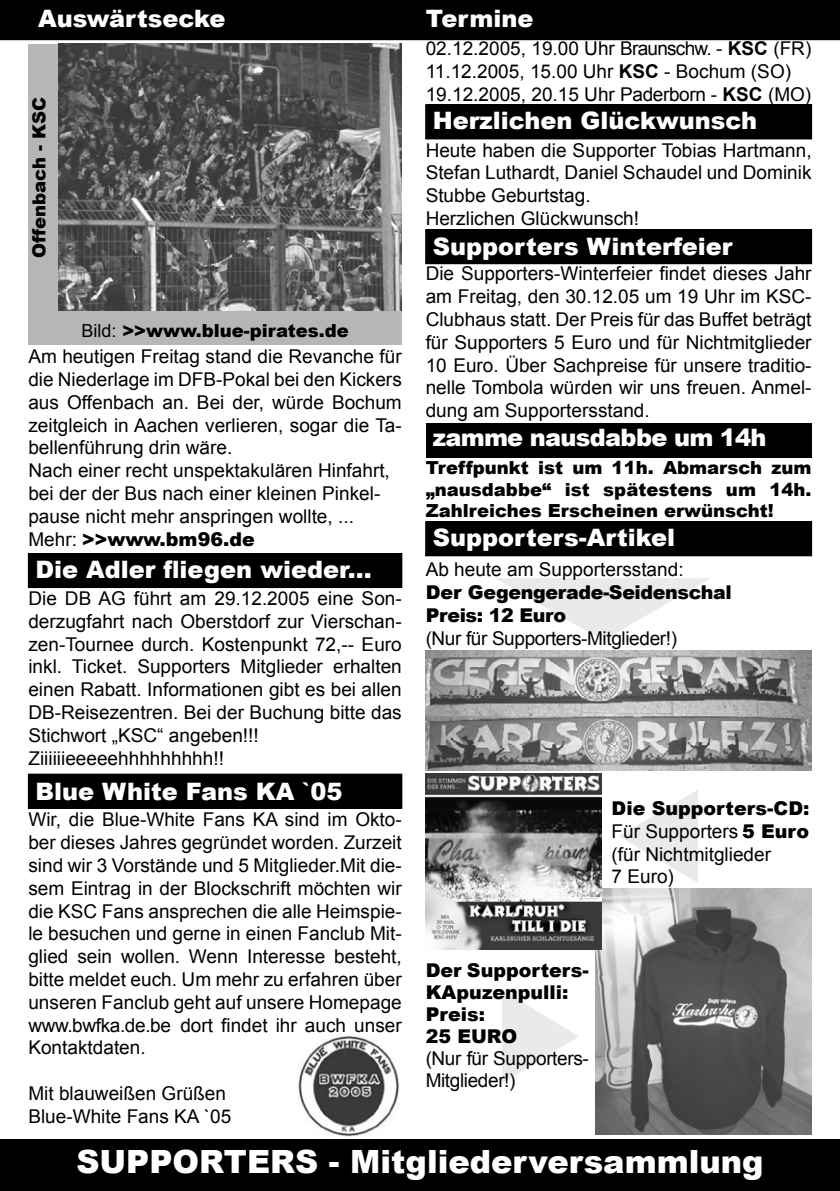
<style>
.page{position:relative;width:840px;height:1191px;background:#fff}
.page>*{position:absolute;margin:0;border:0;box-sizing:border-box;transform-origin:0 0}
.t1{font:900 32px "Arial";color:#fff}
.t2{font:900 24px "Arial";color:#fff}
.t3{font:900 24px "Arial";letter-spacing:-.03em;color:#fff}
.t4{font:19px/22.8px "Arial";color:#000;text-align:justify}
.t5{font:900 19px/22px "Arial";color:#000}
.t6{font:19px/22px "Arial";letter-spacing:-.02em;color:#000}
.t7{font:900 19px "Arial";letter-spacing:-.02em;color:#000}
.t8{font:900 18px "Arial";color:#000}
.s1{font-weight:400}
.s2{font-weight:700}
.s3{font-weight:900}
</style>
<div class="page">
<div style="left:0;top:0;width:839px;height:40px;background:#000"></div>
<img style="left:298px;top:1036px;width:101px;height:101px">
<svg style="left:502px;top:990px;width:76px;height:93px"></svg>
<svg style="left:619px;top:790px;width:78px;height:92px"></svg>
<svg style="left:496px;top:578px;width:214px;height:62px"></svg>
<div style="left:425px;top:424px;width:386px;height:34px;background:#000"></div>
<div style="left:425px;top:522px;width:386px;height:34px;background:#000"></div>
<div style="left:425px;top:105px;width:386px;height:34px;background:#000"></div>
<div style="left:425px;top:230px;width:386px;height:34px;background:#000"></div>
<img style="left:595px;top:889px;width:216px;height:245px">
<div style="left:28px;top:44px;width:373px;height:300px;background:#b6b6b6"></div>
<img style="left:58px;top:44px;width:343px;height:266px">
<img style="left:425px;top:650px;width:386px;height:120px">
<img style="left:425px;top:773px;width:176px;height:176px">
<div style="left:28px;top:774px;width:373px;height:34px;background:#000"></div>
<div style="left:28px;top:553px;width:373px;height:34px;background:#000"></div>
<div style="left:0;top:1140px;width:839px;height:51px;background:#000"></div>
<p class="t2" style="left:38px;top:1px;width:188px">Auswärtsecke</p>
<p class="t2" style="left:425px;top:1px;width:109px">Termine</p>
<p class="t8" style="left:26px;top:258px;width:162px;rotate:-90deg">Offenbach - KSC</p>
<p class="t8" style="left:81px;top:318px;width:269px"><span class="s1">Bild:</span> &gt;&gt;www.blue-pirates.de</p>
<p class="t4" style="left:28px;top:345px;width:375px">Am heutigen Freitag stand die Revanche für die Niederlage im DFB-Pokal bei den Kickers aus Offenbach an. Bei der, würde Bochum zeitgleich in Aachen verlieren, sogar die Ta&shy;bellenführung drin wäre.</p>
<p class="t4" style="left:28px;top:459px;width:363px;text-align:left">Nach einer recht unspektakulären Hinfahrt, bei der der Bus nach einer kleinen Pinkel&shy;pause nicht mehr anspringen wollte, ...</p>
<p class="t5" style="left:28px;top:527px;width:228px"><span class="s1">Mehr:</span> &gt;&gt;www.bm96.de</p>
<p class="t2" style="left:35px;top:552px;width:338px">Die Adler fliegen wieder...</p>
<p class="t4" style="left:28px;top:587px;width:375px">Die DB AG führt am 29.12.2005 eine Son&shy;derzugfahrt nach Oberstdorf zur Vierschan&shy;zen-Tournee durch. Kostenpunkt 72,-- Euro inkl. Ticket. Supporters Mitglieder erhalten einen Rabatt. Informationen gibt es bei allen DB-Reisezentren. Bei der Buchung bitte das Stichwort „KSC“ angeben!!!</p>
<p class="t4" style="left:28px;top:746px;width:197px">Ziiiiiieeeeehhhhhhhhh!!</p>
<p class="t2" style="left:35px;top:774px;width:308px">Blue White Fans KA `05</p>
<p class="t4" style="left:28px;top:808px;width:375px">Wir, die Blue-White Fans KA sind im Okto&shy;ber dieses Jahres gegründet worden. Zurzeit sind wir 3 Vorstände und 5 Mitglieder.Mit die&shy;sem Eintrag in der Blockschrift möchten wir die KSC Fans ansprechen die alle Heimspie&shy;le besuchen und gerne in einen Fanclub Mit&shy;glied sein wollen. Wenn Interesse besteht, bitte meldet euch. Um mehr zu erfahren über unseren Fanclub geht auf unsere Homepage www.bwfka.de.be dort findet ihr auch unser Kontaktdaten.</p>
<p class="t4" style="left:28px;top:1082px;width:199px">Mit blauweißen Grüßen</p>
<p class="t4" style="left:28px;top:1104px;width:204px">Blue-White Fans KA `05</p>
<p class="t4" style="left:425px;top:37px;width:387px">02.12.2005, 19.00 Uhr Braunschw. - <span class="s2">KSC</span> (FR)<br>11.12.2005, 15.00 Uhr <span class="s2">KSC</span> - Bochum (SO)</p>
<p class="t4" style="left:425px;top:83px;width:387px">19.12.2005, 20.15 Uhr Paderborn - <span class="s2">KSC</span> (MO)</p>
<p class="t2" style="left:432px;top:103px;width:326px">Herzlichen Glückwunsch</p>
<p class="t4" style="left:425px;top:139px;width:387px">Heute haben die Supporter Tobias Hartmann, Stefan Luthardt, Daniel Schaudel und Dominik Stubbe Geburtstag.</p>
<p class="t4" style="left:425px;top:207px;width:215px">Herzlichen Glückwunsch!</p>
<p class="t2" style="left:432px;top:229px;width:301px">Supporters Winterfeier</p>
<p class="t4" style="left:425px;top:262px;width:387px">Die Supporters-Winterfeier findet dieses Jahr am Freitag, den 30.12.05 um 19 Uhr im KSC-Clubhaus statt. Der Preis für das Buffet beträgt für Supporters 5 Euro und für Nichtmitglieder 10 Euro. Über Sachpreise für unsere traditio&shy;nelle Tombola würden wir uns freuen. Anmel&shy;dung am Supportersstand.</p>
<p class="t3" style="left:432px;top:420px;width:335px">zamme nausdabbe um 14h</p>
<p class="t8" style="left:425px;top:454px;width:387px">Treffpunkt ist um 11h. Abmarsch zum</p>
<p class="t8" style="left:425px;top:476px;width:387px">„nausdabbe“ ist spätestens um 14h.</p>
<p class="t8" style="left:425px;top:498px;width:349px">Zahlreiches Erscheinen erwünscht!</p>
<p class="t2" style="left:432px;top:520px;width:244px">Supporters-Artikel</p>
<p class="t4" style="left:425px;top:558px;width:259px">Ab heute am Supportersstand:</p>
<p class="t7" style="left:425px;top:578px;width:307px">Der Gegengerade-Seidenschal</p>
<p class="t7" style="left:425px;top:601px;width:142px">Preis: 12 Euro</p>
<p class="t6" style="left:425px;top:627px;width:253px">(Nur für Supporters-Mitglieder!)</p>
<p class="t5" style="left:611px;top:796px;width:199px">Die Supporters-CD:</p>
<p class="t4" style="left:611px;top:820px;width:199px">Für Supporters <span class="s3">5 Euro </span>(für Nichtmitglieder</p>
<p class="t4" style="left:611px;top:865px;width:64px">7 Euro)</p>
<p class="t5" style="left:425px;top:958px;width:164px">Der Supporters-<br>KApuzenpulli:</p>
<p class="t5" style="left:425px;top:1002px;width:61px">Preis:</p>
<p class="t5" style="left:425px;top:1024px;width:93px">25 EURO</p>
<p class="t6" style="left:425px;top:1047px;width:164px">(Nur für Supporters-<br>Mitglieder!)</p>
<p class="t1" style="left:76px;top:1138px;width:688px">SUPPORTERS - Mitgliederversammlung</p>
<p class="t1" style="left:26px;top:1138px;width:788px">SUPPORTERS - mit uns gewinnt KARLSRUHE</p>
</div>
